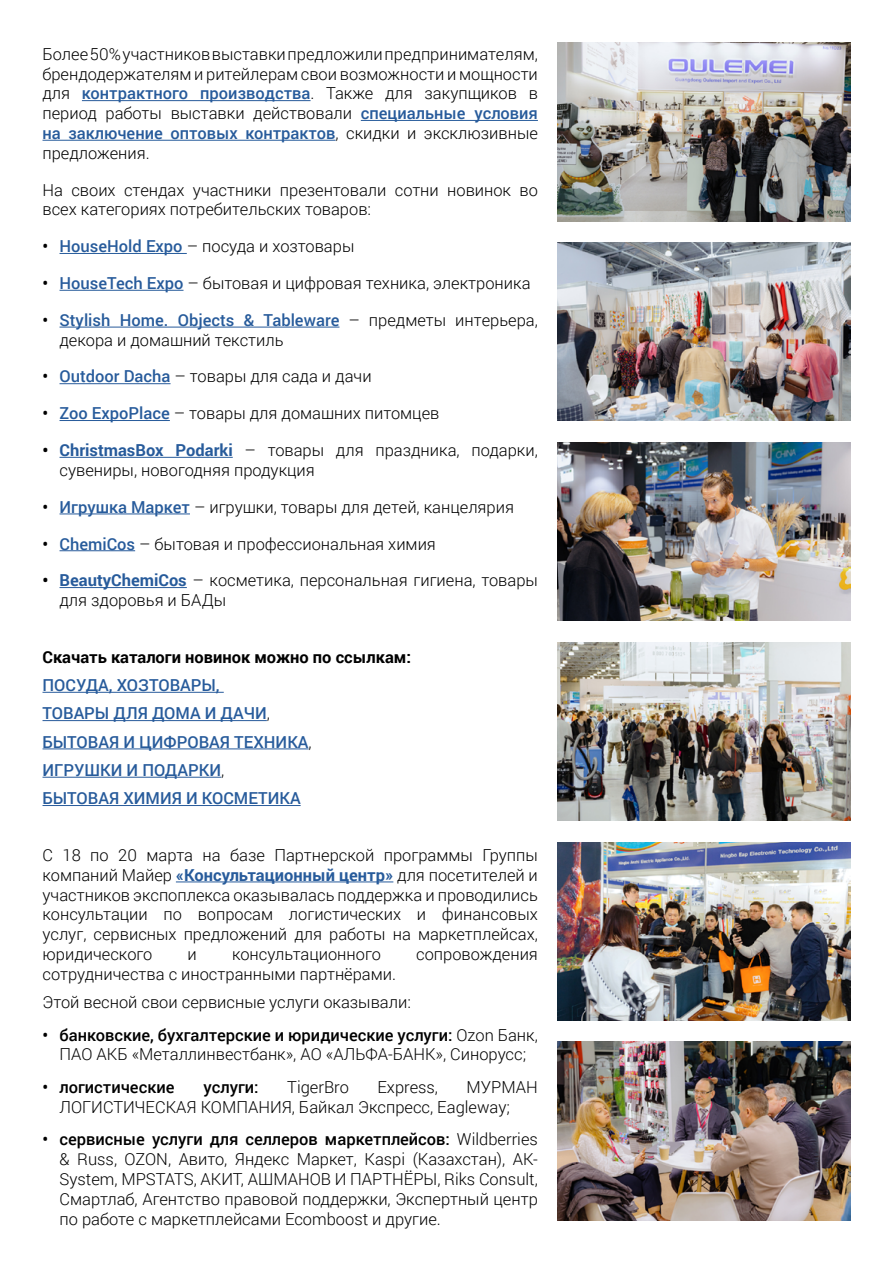
<style>
.page{position:relative;width:893px;height:1263px;background:#fff}
.page>*{position:absolute;margin:0;border:0;box-sizing:border-box;transform-origin:0 0}
.t1{font:300 16.5px/19.8px "Roboto";color:#000}
.t2{font:500 16.5px "Roboto";color:#275b9b}
.t3{font:700 16.5px "Roboto";color:#000}
.t4{font:500 16.5px "Roboto";color:#000}
.s1{font-weight:500;color:#275b9b}
.s2{font-weight:500}
.s3{font-weight:700}
.s4{font-weight:700;color:#275b9b}
.s5{font-weight:300;color:#000}
</style>
<div class="page">
<hr style="left:82px;top:100px;width:229px;height:1px;background:#275b9b">
<hr style="left:361px;top:120px;width:177px;height:1px;background:#275b9b">
<hr style="left:43px;top:140px;width:293px;height:1px;background:#275b9b">
<hr style="left:60px;top:253px;width:127px;height:1px;background:#275b9b">
<hr style="left:60px;top:290px;width:124px;height:1px;background:#275b9b">
<hr style="left:60px;top:327px;width:279px;height:1px;background:#275b9b">
<hr style="left:60px;top:383px;width:111px;height:1px;background:#275b9b">
<hr style="left:60px;top:420px;width:110px;height:1px;background:#275b9b">
<hr style="left:60px;top:457px;width:173px;height:1px;background:#275b9b">
<hr style="left:60px;top:513px;width:130px;height:1px;background:#275b9b">
<hr style="left:60px;top:550px;width:75px;height:1px;background:#275b9b">
<hr style="left:60px;top:587px;width:127px;height:1px;background:#275b9b">
<hr style="left:43px;top:692px;width:181px;height:1px;background:#275b9b">
<hr style="left:43px;top:720px;width:224px;height:1px;background:#275b9b">
<hr style="left:43px;top:748px;width:266px;height:1px;background:#275b9b">
<hr style="left:43px;top:777px;width:178px;height:1px;background:#275b9b">
<hr style="left:43px;top:805px;width:258px;height:1px;background:#275b9b">
<hr style="left:176px;top:881px;width:217px;height:1px;background:#275b9b">
<img style="left:557px;top:43px;width:294px;height:178px">
<img style="left:557px;top:242px;width:294px;height:179px">
<img style="left:557px;top:1042px;width:294px;height:178px">
<img style="left:557px;top:442px;width:294px;height:179px">
<img style="left:557px;top:642px;width:294px;height:179px">
<img style="left:557px;top:842px;width:294px;height:178px">
<p class="t1" style="left:43px;top:43px;width:497px;text-align:justify">Более 50% участников выставки предложили предпринимателям, брендодержателям и ритейлерам свои возможности и мощности для <span class="s1">контрактного производства</span>. Также для закупщиков в период работы выставки действовали <span class="s1">специальные условия на заключение оптовых контрактов</span>, скидки и эксклюзивные предложения.</p>
<p class="t1" style="left:43px;top:179px;width:497px">На своих стендах участники презентовали сотни новинок во всех категориях потребительских товаров:</p>
<p class="t1" style="left:43px;top:236px;width:313px"><span class="s2">•</span> <span class="s1">HouseHold Expo</span> – посуда и хозтовары</p>
<p class="t1" style="left:43px;top:273px;width:490px"><span class="s2">•</span> <span class="s1">HouseTech Expo</span> – бытовая и цифровая техника, электроника</p>
<p class="t1" style="left:60px;top:310px;width:480px;text-indent:-17px"><span class="s2">•</span> <span class="s1">Stylish Home. Objects &amp; Tableware</span> – предметы интерьера, декора и домашний текстиль</p>
<p class="t1" style="left:43px;top:366px;width:331px"><span class="s2">•</span> <span class="s1">Outdoor Dacha</span> – товары для сада и дачи</p>
<p class="t1" style="left:43px;top:403px;width:398px"><span class="s2">•</span> <span class="s1">Zoo ExpoPlace</span> – товары для домашних питомцев</p>
<p class="t1" style="left:60px;top:440px;width:480px;text-indent:-17px"><span class="s3">•</span> <span class="s4">ChristmasBox Podarki</span> – товары для праздника, подарки, сувениры, новогодняя продукция</p>
<p class="t1" style="left:43px;top:496px;width:473px"><span class="s2">•</span> <span class="s1">Игрушка Маркет</span> – игрушки, товары для детей, канцелярия</p>
<p class="t1" style="left:43px;top:533px;width:395px"><span class="s2">•</span> <span class="s1">ChemiCos</span> – бытовая и профессиональная химия</p>
<p class="t1" style="left:60px;top:570px;width:480px;text-indent:-17px"><span class="s3">•</span> <span class="s4">BeautyChemiCos</span> – косметика, персональная гигиена, товары для здоровья и БАДы</p>
<p class="t3" style="left:43px;top:645px;width:370px">Скачать каталоги новинок можно по ссылкам:</p>
<p class="t2" style="left:43px;top:674px;width:179px">ПОСУДА, ХОЗТОВАРЫ,</p>
<p class="t2" style="left:43px;top:702px;width:229px">ТОВАРЫ ДЛЯ ДОМА И ДАЧИ<span class="s5">,</span></p>
<p class="t2" style="left:43px;top:730px;width:271px">БЫТОВАЯ И ЦИФРОВАЯ ТЕХНИКА<span class="s5">,</span></p>
<p class="t2" style="left:43px;top:758px;width:183px">ИГРУШКИ И ПОДАРКИ<span class="s5">,</span></p>
<p class="t2" style="left:43px;top:787px;width:260px">БЫТОВАЯ ХИМИЯ И КОСМЕТИКА</p>
<p class="t1" style="left:43px;top:845px;width:497px;text-align:justify">C 18 по 20 марта на базе Партнерской программы Группы компаний Майер <span class="s4">«Консультационный центр»</span> для посетителей и участников экспоплекса оказывалась поддержка и проводились консультации по вопросам логистических и финансовых услуг, сервисных предложений для работы на маркетплейсах, юридического</p>
<p class="t1" style="left:188px;top:944px;width:11px">и</p>
<p class="t1" style="left:232px;top:944px;width:150px">консультационного</p>
<p class="t1" style="left:416px;top:944px;width:123px">сопровождения</p>
<p class="t1" style="left:43px;top:963px;width:355px">сотрудничества с иностранными партнёрами.</p>
<p class="t1" style="left:43px;top:992px;width:370px">Этой весной свои сервисные услуги оказывали:</p>
<p class="t1" style="left:43px;top:1024px;width:497px;text-align:center"><span class="s2">• банковские, бухгалтерские и юридические услуги:</span> Ozon Банк,<br>ПАО АКБ «Металлинвестбанк», АО «АЛЬФА-БАНК», Синорусс;</p>
<p class="t4" style="left:43px;top:1075px;width:133px">• логистические</p>
<p class="t4" style="left:204px;top:1075px;width:57px">услуги:</p>
<p class="t1" style="left:287px;top:1077px;width:63px">TigerBro</p>
<p class="t1" style="left:377px;top:1077px;width:62px">Express,</p>
<p class="t1" style="left:60px;top:1077px;width:480px;text-indent:407px">МУРМАН<br>ЛОГИСТИЧЕСКАЯ КОМПАНИЯ, Байкал Экспресс, Eagleway;</p>
<p class="t1" style="left:60px;top:1129px;width:480px;text-align:justify;text-indent:-17px"><span class="s2">• сервисные услуги для селлеров маркетплейсов:</span> Wildberries &amp; Russ, OZON, Авито, Яндекс Маркет, Kaspi (Казахстан), АК-System, MPSTATS, АКИТ, АШМАНОВ И ПАРТНЁРЫ, Riks Consult, Смартлаб, Агентство правовой поддержки, Экспертный центр по работе с маркетплейсами Ecomboost и другие.</p>
</div>
